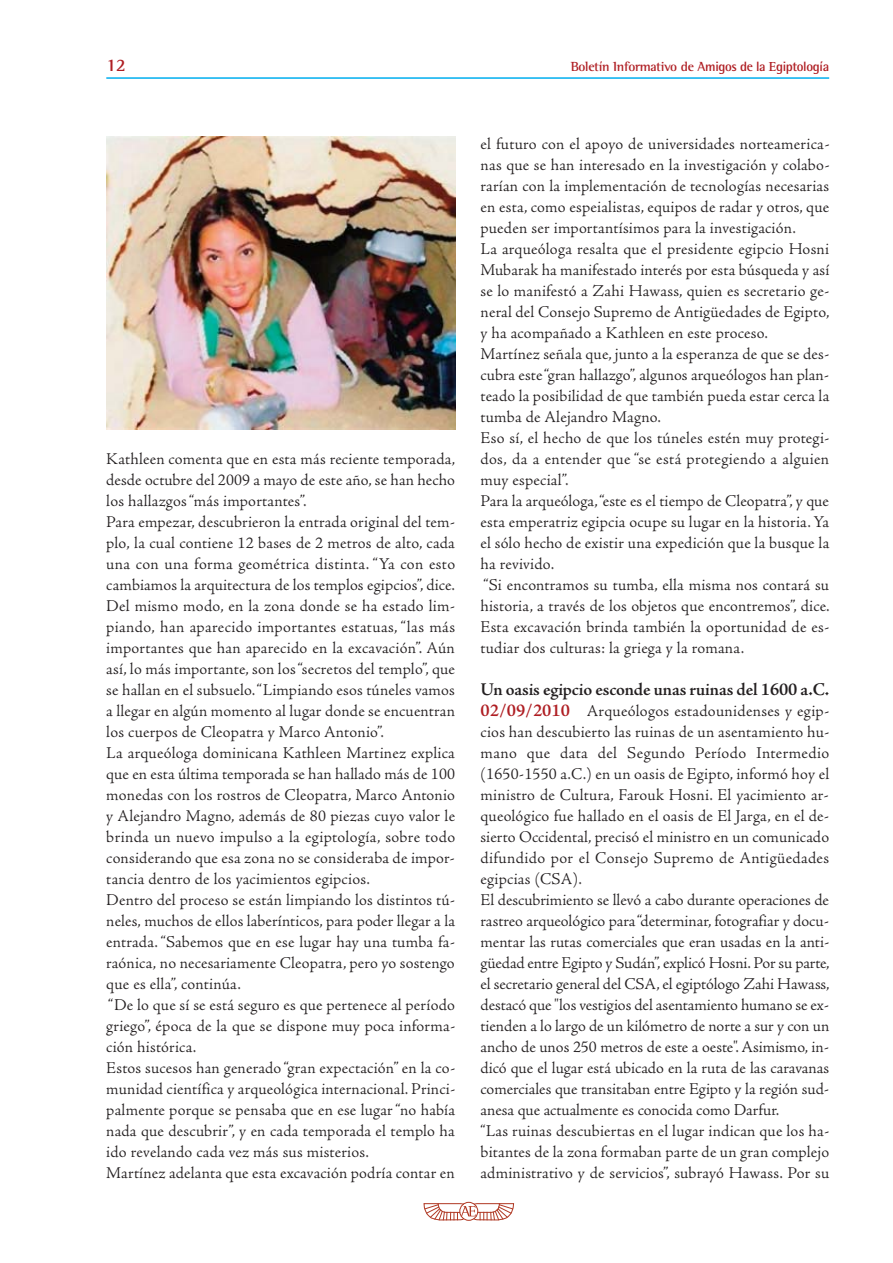
<style>
.page{position:relative;width:893px;height:1263px;background:#fff}
.page>*{position:absolute;margin:0;border:0;box-sizing:border-box;transform-origin:0 0}
.t1{font:600 18px "Adobe Jenson Pro";letter-spacing:-.005em;color:#231f20}
.t2{font:700 18px "Rotis Semi Serif";color:#af1e23}
.t3{font:300 16.5px/21px "Adobe Jenson Pro";letter-spacing:.015em;color:#231f20}
.t4{font:700 13.5px "Rotis Semi Serif";letter-spacing:-.025em;color:#af1e23}
.s1{font-family:"Rotis Semi Sans"}
.s2{font-family:"Rotis Serif"}
.s3{font-weight:600;font-size:18px;color:#af1e23}
</style>
<div class="page">
<hr style="left:106px;top:77px;width:723px;height:2px;background:#00aeef">
<div style="left:459px;top:1202px;width:19px;height:19px;border:1px solid #b03823;border-radius:50%"></div>
<svg style="left:423px;top:1203px;width:91px;height:18px"></svg>
<img style="left:106px;top:136px;width:349px;height:293px">
<p class="t2" style="left:106px;top:58px;width:21px">12</p>
<p class="t4" style="left:571px;top:61px;width:260px">Boletín Informativo de A<span class="s1">migos de la</span> <span class="s2">E</span><span class="s1">giptología</span></p>
<p class="t3" style="left:106px;top:449px;width:351px">Kathleen comenta que en esta más reciente temporada, desde octubre del 2009 a mayo de este año, se han hecho los hallazgos “más importantes”.<br>Para empezar, descubrieron la entrada original del tem&shy;plo, la cual contiene 12 bases de 2 metros de alto, cada una con una forma geométrica distinta. “Ya con esto cambiamos la arquitectura de los templos egipcios”, dice.<br>Del mismo modo, en la zona donde se ha estado lim&shy;piando, han aparecido importantes estatuas, “las más importantes que han aparecido en la excavación”. Aún así, lo más importante, son los “secretos del templo”, que se hallan en el subsuelo. “Limpiando esos túneles vamos a llegar en algún momento al lugar donde se encuentran los cuerpos de Cleopatra y Marco Antonio”.<br>La arqueóloga dominicana Kathleen Martinez explica que en esta última temporada se han hallado más de 100 monedas con los rostros de Cleopatra, Marco Antonio y Alejandro Magno, además de 80 piezas cuyo valor le brinda un nuevo impulso a la egiptología, sobre todo considerando que esa zona no se consideraba de impor&shy;tancia dentro de los yacimientos egipcios.<br>Dentro del proceso se están limpiando los distintos tú&shy;neles, muchos de ellos laberínticos, para poder llegar a la entrada. “Sabemos que en ese lugar hay una tumba fa&shy;raónica, no necesariamente Cleopatra, pero yo sostengo que es ella”, continúa.<br>“De lo que sí se está seguro es que pertenece al período griego”, época de la que se dispone muy poca informa&shy;ción histórica.<br>Estos sucesos han generado “gran expectación” en la co&shy;munidad científica y arqueológica internacional. Princi&shy;palmente porque se pensaba que en ese lugar “no había nada que descubrir”, y en cada temporada el templo ha ido revelando cada vez más sus misterios.<br>Martínez adelanta que esta excavación podría contar en</p>
<p class="t3" style="left:480px;top:135px;width:351px">el futuro con el apoyo de universidades norteamerica&shy;nas que se han interesado en la investigación y colabo&shy;rarían con la implementación de tecnologías necesarias en esta, como espeialistas, equipos de radar y otros, que pueden ser importantísimos para la investigación.<br>La arqueóloga resalta que el presidente egipcio Hosni Mubarak ha manifestado interés por esta búsqueda y así se lo manifestó a Zahi Hawass, quien es secretario ge&shy;neral del Consejo Supremo de Antigüedades de Egipto, y ha acompañado a Kathleen en este proceso.<br>Martínez señala que, junto a la esperanza de que se des&shy;cubra este “gran hallazgo”, algunos arqueólogos han plan&shy;teado la posibilidad de que también pueda estar cerca la tumba de Alejandro Magno.<br>Eso sí, el hecho de que los túneles estén muy protegi&shy;dos, da a entender que “se está protegiendo a alguien muy especial”.<br>Para la arqueóloga, “este es el tiempo de Cleopatra”, y que esta emperatriz egipcia ocupe su lugar en la historia. Ya el sólo hecho de existir una expedición que la busque la ha revivido.<br>“Si encontramos su tumba, ella misma nos contará su historia, a través de los objetos que encontremos”, dice.<br>Esta excavación brinda también la oportunidad de es&shy;tudiar dos culturas: la griega y la romana.</p>
<p class="t1" style="left:480px;top:682px;width:350px">Un oasis egipcio esconde unas ruinas del 1600 a.C.</p>
<p class="t3" style="left:480px;top:701px;width:351px"><span class="s3">02/09/2010</span> Arqueólogos estadounidenses y egip&shy;cios han descubierto las ruinas de un asentamiento hu&shy;mano que data del Segundo Período Intermedio (1650-1550 a.C.) en un oasis de Egipto, informó hoy el ministro de Cultura, Farouk Hosni. El yacimiento ar&shy;queológico fue hallado en el oasis de El Jarga, en el de - sierto Occidental, precisó el ministro en un comunicado difundido por el Consejo Supremo de Antigüedades egipcias (CSA).<br>El descubrimiento se llevó a cabo durante operaciones de rastreo arqueológico para “determinar, fotografiar y docu&shy;mentar las rutas comerciales que eran usadas en la anti&shy;güedad entre Egipto y Sudán”, explicó Hosni. Por su parte, el secretario general del CSA, el egiptólogo Zahi Hawass, destacó que "los vestigios del asentamiento humano se ex&shy;tienden a lo largo de un kilómetro de norte a sur y con un ancho de unos 250 metros de este a oeste". Asimismo, in&shy;dicó que el lugar está ubicado en la ruta de las caravanas comerciales que transitaban entre Egipto y la región sud&shy;anesa que actualmente es conocida como Darfur.<br>“Las ruinas descubiertas en el lugar indican que los ha&shy;bitantes de la zona formaban parte de un gran complejo administrativo y de servicios”, subrayó Hawass. Por su</p>
</div>
